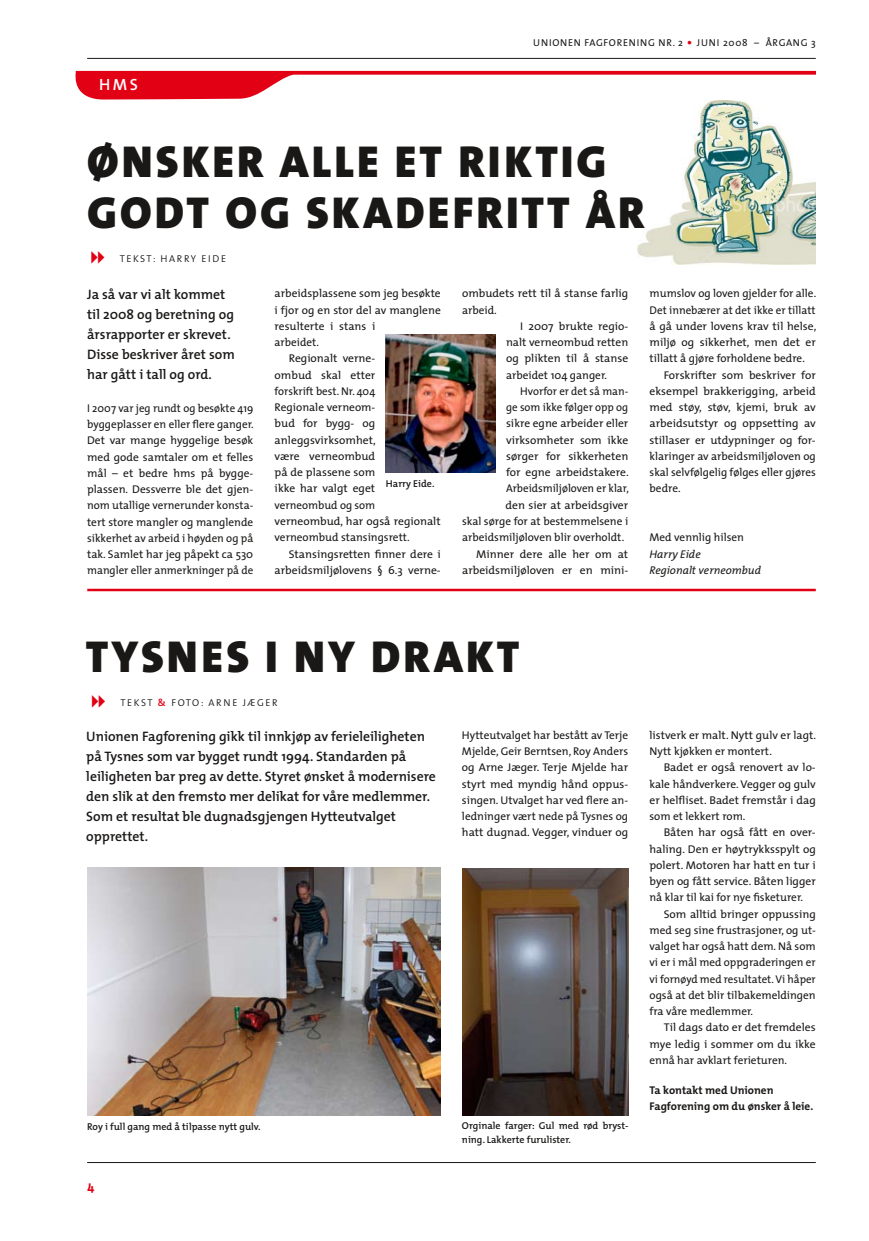
<style>
.page{position:relative;width:869px;height:1241px;background:#fff}
.page>*{position:absolute;margin:0;border:0;box-sizing:border-box;transform-origin:0 0}
.t1{font:900 45px/51.5px "The Mix B9";letter-spacing:.07em;color:#1a1817}
.t2{font:600 16.25px "The Mix";color:#fff}
.t3{font:600 13.75px/20px "The Mix";color:#1a1817}
.t4{font:700 12.5px "Notes";color:#e20015}
.t5{font:11.25px/16.2px "The Mix";color:#1a1817;text-align:justify}
.t6{font:700 11.25px/16.2px "The Mix B7";color:#1a1817}
.t7{font:italic 11.25px/16.2px "The Mix B5 Plain";color:#1a1817}
.t8{font:600 10px/13.8px "The Mix";color:#1a1817}
.t9{font:10px "The Mix";letter-spacing:.07em;color:#1a1817}
.t10{font:300 10px "The Mix B4";letter-spacing:.16em;color:#1a1817}
.s1{font-size:15px;color:#e20015}
.s2{font-family:"The Mix";font-weight:600;color:#e20015}
</style>
<div class="page">
<hr style="left:87px;top:1161px;width:728px;height:1px;background:#1a1817">
<hr style="left:87px;top:58px;width:728px;height:1px;background:#1a1817">
<img style="left:637px;top:100px;width:178px;height:165px">
<svg style="left:75px;top:71px;width:740px;height:28px"></svg>
<img style="left:386px;top:334px;width:109px;height:138px">
<img style="left:462px;top:868px;width:166px;height:246px">
<img style="left:87px;top:867px;width:353px;height:248px">
<hr style="left:87px;top:588px;width:728px;height:3px;background:#e20015">
<h2 class="t2" style="left:99px;top:71px;width:39px">hms</h2>
<p class="t9" style="left:533px;top:35px;width:175px">UNIONen FAGFORENING NR. 2 <span class="s1">•</span> juni</p>
<p class="t9" style="left:722px;top:35px;width:94px">2008 – ÅRGANG 3</p>
<h1 class="t1" style="left:87px;top:137px;width:558px">ØNSKER ALLE ET RIKTIG<br>GODT OG SKADEFRITT ÅR</h1>
<p class="t10" style="left:120px;top:253px;width:108px">TEKST: HARRY EIDE</p>
<p class="t3" style="left:87px;top:284px;width:149px">Ja så var vi alt kommet til 2008 og beretning og årsrapporter er skrevet.<br>Disse beskriver året som har gått i tall og ord.</p>
<p class="t5" style="left:87px;top:399px;width:168px">I 2007 var jeg rundt og besøkte 419 byggeplasser en eller flere ganger.<br>Det var mange hyggelige besøk med gode samtaler om et felles mål – et bedre hms på bygge&shy;plassen. Dessverre ble det gjen&shy;nom utallige vernerunder konsta&shy;tert store mangler og manglende sikkerhet av arbeid i høyden og på tak. Samlet har jeg påpekt ca 530 mangler eller anmerkninger på de</p>
<p class="t5" style="left:274px;top:285px;width:168px">arbeidsplassene som jeg besøkte</p>
<p class="t5" style="left:274px;top:301px;width:168px">i fjor og en stor del av manglene</p>
<p class="t5" style="left:274px;top:317px;width:102px">resulterte i stans i</p>
<p class="t5" style="left:274px;top:334px;width:46px">arbeidet.</p>
<p class="t5" style="left:289px;top:350px;width:88px">Regionalt verne-</p>
<p class="t5" style="left:274px;top:366px;width:102px">ombud skal etter</p>
<p class="t5" style="left:274px;top:382px;width:102px">forskrift best. Nr. 404</p>
<p class="t5" style="left:274px;top:399px;width:102px">Regionale verneom-</p>
<p class="t5" style="left:274px;top:415px;width:102px">bud for bygg- og</p>
<p class="t5" style="left:274px;top:431px;width:103px">anleggsvirksomhet,</p>
<p class="t5" style="left:274px;top:447px;width:102px">være verneombud</p>
<p class="t5" style="left:274px;top:464px;width:102px">på de plassene som</p>
<p class="t5" style="left:274px;top:480px;width:102px">ikke har valgt eget</p>
<p class="t5" style="left:274px;top:496px;width:102px">verneombud og som</p>
<p class="t5" style="left:274px;top:512px;width:167px">verneombud, har også regionalt</p>
<p class="t5" style="left:274px;top:529px;width:137px">verneombud stansingsrett.</p>
<p class="t5" style="left:289px;top:545px;width:153px">Stansingsretten finner dere i</p>
<p class="t5" style="left:274px;top:561px;width:168px">arbeidsmiljølovens § 6.3 verne-</p>
<p class="t8" style="left:386px;top:476px;width:50px">Harry Eide.</p>
<p class="t5" style="left:462px;top:285px;width:168px">ombudets rett til å stanse farlig</p>
<p class="t5" style="left:462px;top:301px;width:36px">arbeid.</p>
<p class="t5" style="left:520px;top:317px;width:109px">I 2007 brukte regio-</p>
<p class="t5" style="left:506px;top:334px;width:124px">nalt verneombud retten</p>
<p class="t5" style="left:506px;top:350px;width:124px">og plikten til å stanse</p>
<p class="t5" style="left:506px;top:366px;width:102px">arbeidet 104 ganger.</p>
<p class="t5" style="left:520px;top:382px;width:109px">Hvorfor er det så man-</p>
<p class="t5" style="left:506px;top:399px;width:124px">ge som ikke følger opp og</p>
<p class="t5" style="left:506px;top:415px;width:124px">sikre egne arbeider eller</p>
<p class="t5" style="left:506px;top:431px;width:124px">virksomheter som ikke</p>
<p class="t5" style="left:506px;top:447px;width:124px">sørger for sikkerheten</p>
<p class="t5" style="left:506px;top:464px;width:124px">for egne arbeidstakere.</p>
<p class="t5" style="left:506px;top:480px;width:124px">Arbeidsmiljøloven er klar,</p>
<p class="t5" style="left:505px;top:496px;width:124px">den sier at arbeidsgiver</p>
<p class="t5" style="left:462px;top:512px;width:168px">skal sørge for at bestemmelsene i</p>
<p class="t5" style="left:462px;top:529px;width:164px">arbeidsmiljøloven blir overholdt.</p>
<p class="t5" style="left:476px;top:545px;width:153px">Minner dere alle her om at</p>
<p class="t5" style="left:462px;top:561px;width:168px">arbeidsmiljøloven er en mini-</p>
<p class="t5" style="left:649px;top:285px;width:168px">mumslov og loven gjelder for alle.<br>Det innebærer at det ikke er tillatt å gå under lovens krav til helse, miljø og sikkerhet, men det er tillatt å gjøre forholdene bedre.</p>
<p class="t5" style="left:649px;top:366px;width:168px;text-indent:14px">Forskrifter som beskriver for eksempel brakkerigging, arbeid med støy, støv, kjemi, bruk av arbeidsutstyr og oppsetting av stillaser er utdypninger og for&shy;klaringer av arbeidsmiljøloven og skal selvfølgelig følges eller gjøres bedre.</p>
<p class="t5" style="left:649px;top:529px;width:96px">Med vennlig hilsen</p>
<p class="t7" style="left:649px;top:546px;width:113px">Harry Eide<br>Regionalt verneombud</p>
<h1 class="t1" style="left:86px;top:632px;width:435px">TYSNES I NY DRAKT</h1>
<p class="t10" style="left:120px;top:697px;width:159px">TEKST <span class="s2">&amp;</span> FOTO: ARNE JÆGER</p>
<p class="t3" style="left:86px;top:725px;width:351px">Unionen Fagforening gikk til innkjøp av ferieleiligheten på Tysnes som var bygget rundt 1994. Standarden på leiligheten bar preg av dette. Styret ønsket å modernisere den slik at den fremsto mer delikat for våre medlemmer.<br>Som et resultat ble dugnadsgjengen Hytteutvalget opprettet.</p>
<p class="t5" style="left:462px;top:726px;width:168px">Hytteutvalget har bestått av Terje Mjelde, Geir Berntsen, Roy Anders og Arne Jæger. Terje Mjelde har styrt med myndig hånd oppus&shy;singen. Utvalget har ved flere an&shy;ledninger vært nede på Tysnes og hatt dugnad. Vegger, vinduer og</p>
<p class="t5" style="left:649px;top:726px;width:168px">listverk er malt. Nytt gulv er lagt.<br>Nytt kjøkken er montert.</p>
<p class="t5" style="left:649px;top:758px;width:168px;text-indent:14px">Badet er også renovert av lo&shy;kale håndverkere. Vegger og gulv er helfliset. Badet fremstår i dag som et lekkert rom.</p>
<p class="t5" style="left:649px;top:823px;width:168px;text-indent:14px">Båten har også fått en over&shy;haling. Den er høytrykksspylt og polert. Motoren har hatt en tur i byen og fått service. Båten ligger nå klar til kai for nye fisketurer.</p>
<p class="t5" style="left:649px;top:905px;width:168px;text-indent:14px">Som alltid bringer oppussing med seg sine frustrasjoner, og ut&shy;valget har også hatt dem. Nå som vi er i mål med oppgraderingen er vi fornøyd med resultatet. Vi håper også at det blir tilbakemeldingen fra våre medlemmer.</p>
<p class="t5" style="left:649px;top:1018px;width:168px;text-indent:14px">Til dags dato er det fremdeles mye ledig i sommer om du ikke ennå har avklart ferieturen.</p>
<p class="t6" style="left:649px;top:1082px;width:165px">Ta kontakt med Unionen<br>Fagforening om du ønsker å leie.</p>
<p class="t8" style="left:87px;top:1119px;width:175px">Roy i full gang med å tilpasse nytt gulv.</p>
<p class="t8" style="left:462px;top:1118px;width:168px">Orginale farger: Gul med rød bryst&shy;ning. Lakkerte furulister.</p>
<p class="t4" style="left:87px;top:1179px;width:9px">4</p>
</div>
